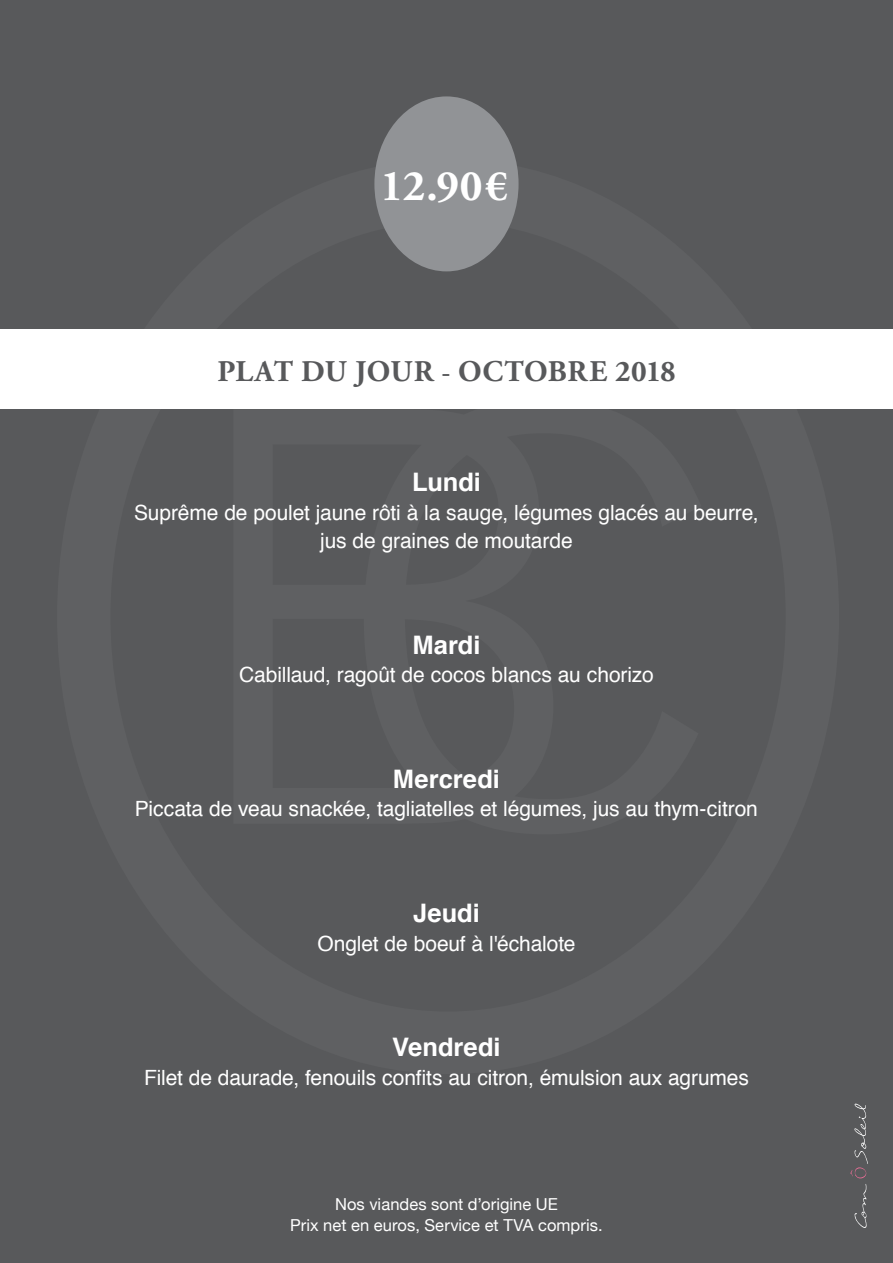
<style>
.page{position:relative;width:893px;height:1263px;background:#58595b}
.page>*{position:absolute;margin:0;border:0;box-sizing:border-box;transform-origin:0 0}
.t1{font:700 43.65px "Adobe Garamond Pro";color:#fff}
.t2{font:700 30px "Adobe Garamond Pro";color:#58595b}
.t3{font:700 25.5px "Helvetica";color:#fff}
.t4{font:21px/28.5px "Helvetica";letter-spacing:-.005em;color:#fff;text-align:center}
.t5{font:16.5px/21px "Helvetica Neue";letter-spacing:.005em;color:#fff;text-align:center}
</style>
<div class="page">
<div style="left:374px;top:96px;width:145px;height:175px;background:#919396;border-radius:50%"></div>
<div style="left:0;top:329px;width:893px;height:80px;background:#fff"></div>
<svg style="left:850px;top:1103px;width:18px;height:125px"></svg>
<h1 class="t1" style="left:381px;top:160px;width:129px">12.90€</h1>
<h2 class="t2" style="left:217px;top:354px;width:460px">PLAT DU JOUR - OCTOBRE 2018</h2>
<p class="t3" style="left:412px;top:462px;width:70px">Lundi</p>
<p class="t4" style="left:134px;top:499px;width:626px">Suprême de poulet jaune rôti à la sauge, légumes glacés au beurre, jus de graines de moutarde</p>
<p class="t3" style="left:412px;top:624px;width:70px">Mardi</p>
<p class="t4" style="left:239px;top:661px;width:416px">Cabillaud, ragoût de cocos blancs au chorizo</p>
<p class="t3" style="left:393px;top:758px;width:109px">Mercredi</p>
<p class="t4" style="left:135px;top:795px;width:624px">Piccata de veau snackée, tagliatelles et légumes, jus au thym-citron</p>
<p class="t3" style="left:413px;top:892px;width:68px">Jeudi</p>
<p class="t4" style="left:317px;top:929px;width:260px">Onglet de boeuf à l'échalote</p>
<p class="t3" style="left:392px;top:1026px;width:110px">Vendredi</p>
<p class="t4" style="left:144px;top:1064px;width:606px">Filet de daurade, fenouils confits au citron, émulsion aux agrumes</p>
<p class="t5" style="left:290px;top:1194px;width:314px">Nos viandes sont d’origine UE<br>Prix net en euros, Service et TVA compris.</p>
</div>
